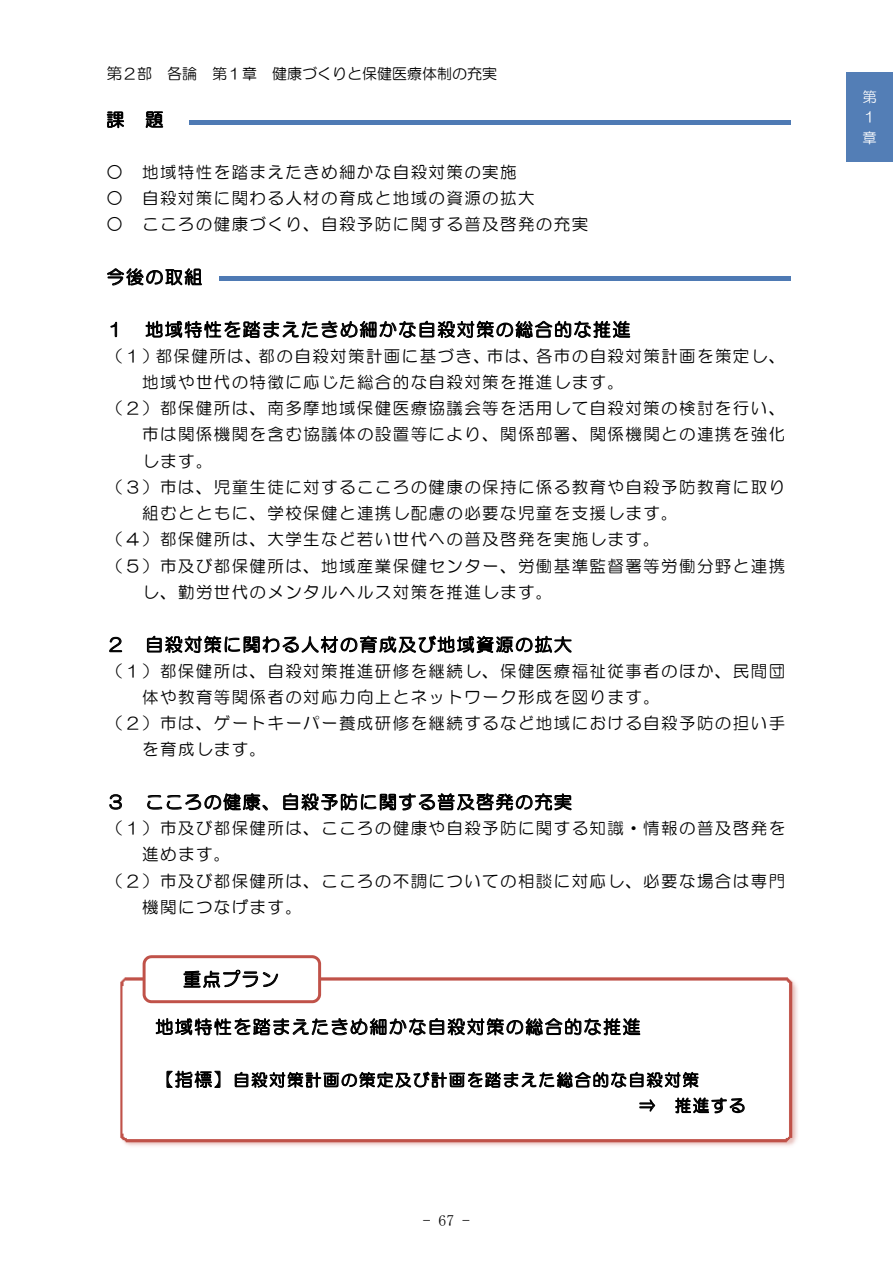
<style>
.page{position:relative;width:893px;height:1263px;background:#fff}
.page>*{position:absolute;margin:0;border:0;box-sizing:border-box;transform-origin:0 0}
.t1{font:18px "HG Maru Gothic MPRO";letter-spacing:.08em;color:#000}
.t2{font:16.5px/25.7px "HG Maru Gothic MPRO";letter-spacing:.09em;color:#000}
.t3{font:15.75px "MS Mincho";color:#000}
.t4{font:15px "HG Maru Gothic MPRO";color:#000}
.t5{font:14.4px/20.5px "HG Maru Gothic MPRO";color:#fff}
.s1{font-size:15.75px}
.s2{font-size:18px}
</style>
<div class="page">
<svg style="left:107px;top:111px;width:17px;height:17px"></svg>
<svg style="left:146px;top:111px;width:17px;height:17px"></svg>
<svg style="left:107px;top:268px;width:95px;height:18px"></svg>
<svg style="left:111px;top:322px;width:6px;height:15px"></svg>
<svg style="left:146px;top:320px;width:484px;height:19px"></svg>
<svg style="left:109px;top:637px;width:13px;height:15px"></svg>
<svg style="left:147px;top:635px;width:424px;height:18px"></svg>
<svg style="left:110px;top:794px;width:12px;height:16px"></svg>
<svg style="left:147px;top:793px;width:120px;height:17px"></svg>
<svg style="left:283px;top:793px;width:288px;height:17px"></svg>
<hr style="left:189px;top:121px;width:602px;height:4px;background:#4e7ab4">
<div style="left:219px;top:276px;width:572px;height:5px;background:#4e7ab4"></div>
<img style="left:120px;top:974px;width:678px;height:172px">
<svg style="left:156px;top:1009px;width:484px;height:33px"></svg>
<svg style="left:167px;top:1071px;width:53px;height:17px"></svg>
<svg style="left:235px;top:1066px;width:463px;height:26px"></svg>
<svg style="left:639px;top:1100px;width:16px;height:12px"></svg>
<svg style="left:675px;top:1098px;width:69px;height:15px"></svg>
<svg style="left:143px;top:955px;width:178px;height:48px"></svg>
<div style="left:846px;top:72px;width:47px;height:90px;background:#537eb6"></div>
<p class="t4" style="left:106px;top:67px;width:392px"><span class="s1">第</span>２部 各論 第１章 健康づくりと保健医療体制の充実</p>
<p class="t1" style="left:106px;top:110px;width:58px">課 題</p>
<p class="t2" style="left:106px;top:159px;width:412px">○ 地域特性を踏まえたきめ細かな自殺対策の実施</p>
<p class="t2" style="left:106px;top:185px;width:430px">○ 自殺対策に関わる人材の育成と地域の資源の拡大</p>
<p class="t2" style="left:106px;top:211px;width:483px">○ こころの健康づくり、自殺予防に関する普及啓発の充実</p>
<p class="t1" style="left:106px;top:268px;width:97px">今後の取組</p>
<p class="t1" style="left:106px;top:320px;width:525px">１ 地域特性を踏まえたきめ細かな自殺対策の総合的な推進</p>
<p class="t2" style="left:106px;top:343px;width:680px">（１）都保健所は、都の自殺対策計画に基づき、市は、各市の自殺対策計画を策定し、</p>
<p class="t2" style="left:142px;top:369px;width:483px">地域や世代の特徴に応じた総合的な自殺対策を推進します。</p>
<p class="t2" style="left:106px;top:395px;width:680px">（２）都保健所は、南多摩地域保健医療協議会等を活用して自殺対策の検討を行い、</p>
<p class="t2" style="left:142px;top:422px;width:644px">市は関係機関を含む協議体の設置等により、関係部署、関係機関との連携を強化</p>
<p class="t2" style="left:142px;top:448px;width:72px">します。</p>
<p class="t2" style="left:106px;top:474px;width:680px">（３）市は、児童生徒に対するこころの健康の保持に係る教育や自殺予防教育に取り</p>
<p class="t2" style="left:142px;top:500px;width:537px">組むとともに、学校保健と連携し配慮の必要な児童を支援します。</p>
<p class="t2" style="left:106px;top:526px;width:555px">（４）都保健所は、大学生など若い世代への普及啓発を実施します。</p>
<p class="t2" style="left:106px;top:553px;width:680px">（５）市及び都保健所は、地域産業保健センター、労働基準監督署等労働分野と連携</p>
<p class="t2" style="left:142px;top:579px;width:412px">し、勤労世代のメンタルヘルス対策を推進します。</p>
<p class="t1" style="left:106px;top:635px;width:467px">２ 自殺対策に関わる人材の育成及び地域資源の拡大</p>
<p class="t2" style="left:106px;top:658px;width:680px">（１）都保健所は、自殺対策推進研修を継続し、保健医療福祉従事者のほか、民間団</p>
<p class="t2" style="left:142px;top:684px;width:519px">体や教育等関係者の対応力向上とネットワーク形成を図ります。</p>
<p class="t2" style="left:106px;top:710px;width:680px">（２）市は、ゲートキーパー養成研修を継続するなど地域における自殺予防の担い手</p>
<p class="t2" style="left:142px;top:737px;width:125px">を育成します。</p>
<p class="t1" style="left:106px;top:793px;width:467px">３ こころの健康、自殺予防に関する普及啓発の充実</p>
<p class="t2" style="left:106px;top:815px;width:680px">（１）市及び都保健所は、こころの健康や自殺予防に関する知識・情報の普及啓発を</p>
<p class="t2" style="left:142px;top:841px;width:90px">進めます。</p>
<p class="t2" style="left:106px;top:868px;width:680px">（２）市及び都保健所は、こころの不調についての相談に対応し、必要な場合は専門</p>
<p class="t2" style="left:142px;top:894px;width:161px">機関につなげます。</p>
<p class="t1" style="left:183px;top:970px;width:97px">重点プラン</p>
<p class="t1" style="left:155px;top:1018px;width:487px">地域特性を踏まえたきめ細かな自殺対策の総合的な推進</p>
<p class="t2" style="left:639px;top:1067px;width:108px;text-indent:-483px"><span class="s2">【指標】</span>自殺対策計画の策定及び計画を踏まえた総合的な自殺対策<br>⇒ 推進する</p>
<p class="t3" style="left:423px;top:1212px;width:49px">- 67 -</p>
<p class="t5" style="left:862px;top:86px;width:15px">第<br>１章</p>
</div>
